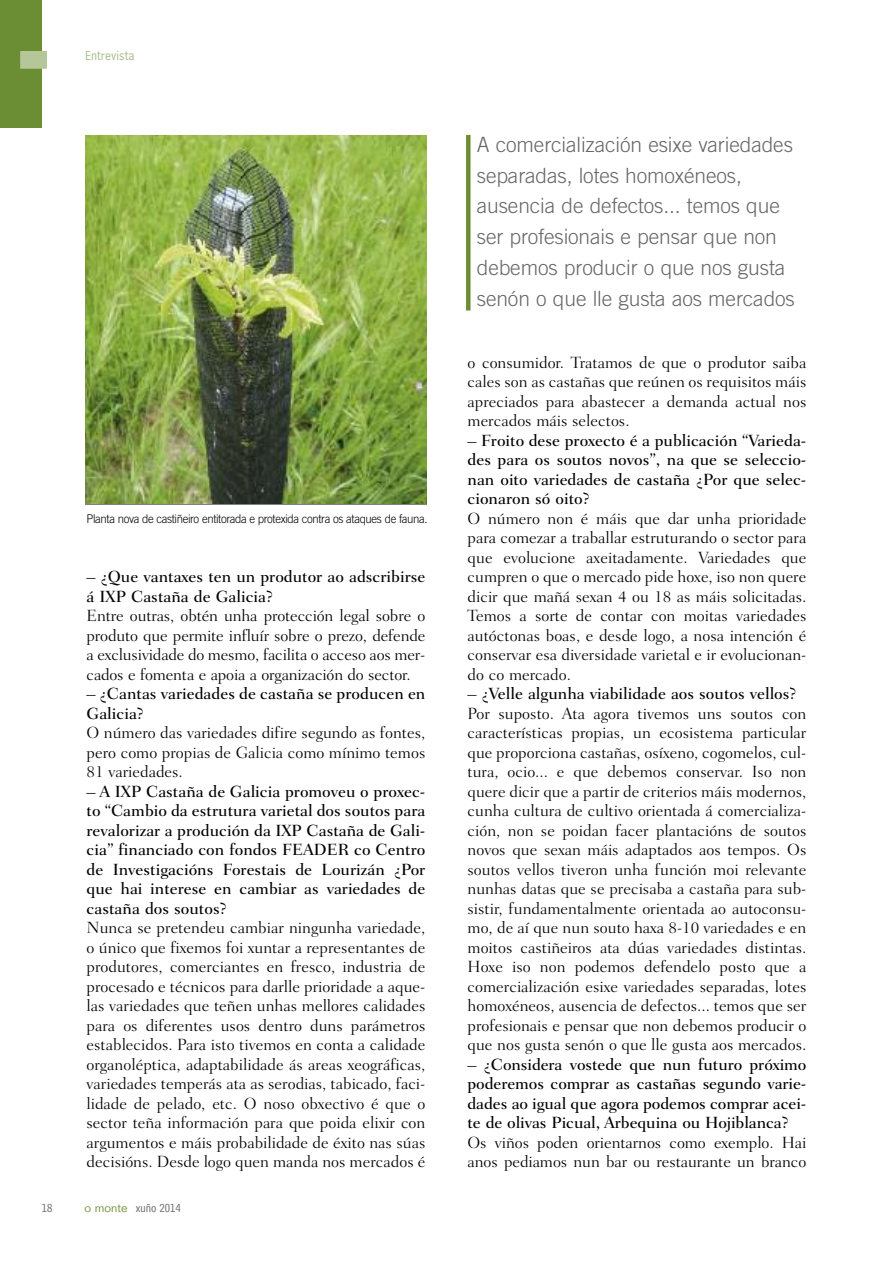
<style>
.page{position:relative;width:893px;height:1263px;background:#fff}
.page>*{position:absolute;margin:0;border:0;box-sizing:border-box;transform-origin:0 0}
.t1{font:300 21px/30.9px "Trade Gothic";letter-spacing:-.005em;color:#666}
.t2{font:300 16.5px/19.5px "Fairfield LH";color:#000;text-align:justify}
.t3{font:500 16.5px/19.5px "Fairfield LH";color:#000;text-align:justify}
.t4{font:13.5px "Bell Centennial Address";color:#a6bb85}
.t5{font:300 12px "Trade Gothic";letter-spacing:-.035em;color:#000;scale:.95 1}
.t6{font:12px "Bell Centennial Address";color:#666}
.s1{font-family:"Folio";font-weight:300;color:#6b8d33}
</style>
<div class="page">
<div style="left:0;top:0;width:42px;height:128px;background:#6b8d33"></div>
<div style="left:21px;top:52px;width:25px;height:16px;background:#b5c699"></div>
<div style="left:20px;top:51px;width:27px;height:17px;border:1px solid #b5c699"></div>
<img style="left:85px;top:135px;width:342px;height:368px">
<div style="left:466px;top:135px;width:5px;height:175px;background:#6b8d33"></div>
<p class="t4" style="left:85px;top:51px;width:51px">Entrevista</p>
<p class="t5" style="left:87px;top:514px;width:360px">Planta nova de castiñeiro entitorada e protexida contra os ataques de fauna.</p>
<p class="t3" style="left:87px;top:568px;width:340px">– ¿Que vantaxes ten un produtor ao adscribirse á IXP Castaña de Galicia?</p>
<p class="t2" style="left:87px;top:607px;width:340px">Entre outras, obtén unha protección legal sobre o produto que permite influír sobre o prezo, defende a exclusividade do mesmo, facilita o acceso aos mer&shy;cados e fomenta e apoia a organización do sector.</p>
<p class="t3" style="left:87px;top:685px;width:340px">– ¿Cantas variedades de castaña se producen en<br>Galicia?</p>
<p class="t2" style="left:87px;top:724px;width:340px">O número das variedades difire segundo as fontes, pero como propias de Galicia como mínimo temos 81 variedades.</p>
<p class="t3" style="left:87px;top:783px;width:340px">– A IXP Castaña de Galicia promoveu o proxec&shy;to “Cambio da estrutura varietal dos soutos para revalorizar a produción da IXP Castaña de Gali&shy;cia” financiado con fondos FEADER co Centro de Investigacións Forestais de Lourizán ¿Por que hai interese en cambiar as variedades de castaña dos soutos?</p>
<p class="t2" style="left:87px;top:919px;width:340px">Nunca se pretendeu cambiar ningunha variedade, o único que fixemos foi xuntar a representantes de produtores, comerciantes en fresco, industria de procesado e técnicos para darlle prioridade a aque&shy;las variedades que teñen unhas mellores calidades para os diferentes usos dentro duns parámetros establecidos. Para isto tivemos en conta a calidade organoléptica, adaptabilidade ás areas xeográficas, variedades temperás ata as serodias, tabicado, faci&shy;lidade de pelado, etc. O noso obxectivo é que o sector teña información para que poida elixir con argumentos e máis probabilidade de éxito nas súas decisións. Desde logo quen manda nos mercados é</p>
<p class="t6" style="left:42px;top:1204px;width:12px">18</p>
<p class="t6" style="left:85px;top:1204px;width:98px"><span class="s1">o monte</span> xuño 2014</p>
<p class="t1" style="left:477px;top:131px;width:320px">A comercialización esixe variedades separadas, lotes homoxéneos, ausencia de defectos... temos que ser profesionais e pensar que non debemos producir o que nos gusta senón o que lle gusta aos mercados</p>
<p class="t2" style="left:468px;top:354px;width:340px">o consumidor. Tratamos de que o produtor saiba cales son as castañas que reúnen os requisitos máis apreciados para abastecer a demanda actual nos mercados máis selectos.</p>
<p class="t3" style="left:468px;top:432px;width:340px">– Froito dese proxecto é a publicación “Varieda&shy;des para os soutos novos”, na que se seleccio&shy;nan oito variedades de castaña ¿Por que selec&shy;cionaron só oito?</p>
<p class="t2" style="left:468px;top:510px;width:340px">O número non é máis que dar unha prioridade para comezar a traballar estruturando o sector para que evolucione axeitadamente. Variedades que cumpren o que o mercado pide hoxe, iso non quere dicir que mañá sexan 4 ou 18 as máis solicitadas.<br>Temos a sorte de contar con moitas variedades autóctonas boas, e desde logo, a nosa intención é conservar esa diversidade varietal e ir evolucionan&shy;do co mercado.</p>
<p class="t3" style="left:468px;top:685px;width:330px">– ¿Velle algunha viabilidade aos soutos vellos?</p>
<p class="t2" style="left:468px;top:705px;width:340px">Por suposto. Ata agora tivemos uns soutos con características propias, un ecosistema particular que proporciona castañas, osíxeno, cogomelos, cul&shy;tura, ocio... e que debemos conservar. Iso non quere dicir que a partir de criterios máis modernos, cunha cultura de cultivo orientada á comercializa&shy;ción, non se poidan facer plantacións de soutos novos que sexan máis adaptados aos tempos. Os soutos vellos tiveron unha función moi relevante nunhas datas que se precisaba a castaña para sub&shy;sistir, fundamentalmente orientada ao autoconsu&shy;mo, de aí que nun souto haxa 8-10 variedades e en moitos castiñeiros ata dúas variedades distintas.<br>Hoxe iso non podemos defendelo posto que a comercialización esixe variedades separadas, lotes homoxéneos, ausencia de defectos... temos que ser profesionais e pensar que non debemos producir o que nos gusta senón o que lle gusta aos mercados.</p>
<p class="t3" style="left:468px;top:1056px;width:340px">– ¿Considera vostede que nun futuro próximo poderemos comprar as castañas segundo varie&shy;dades ao igual que agora podemos comprar acei&shy;te de olivas Picual, Arbequina ou Hojiblanca?</p>
<p class="t2" style="left:468px;top:1134px;width:340px">Os viños poden orientarnos como exemplo. Hai anos pediamos nun bar ou restaurante un branco</p>
</div>
